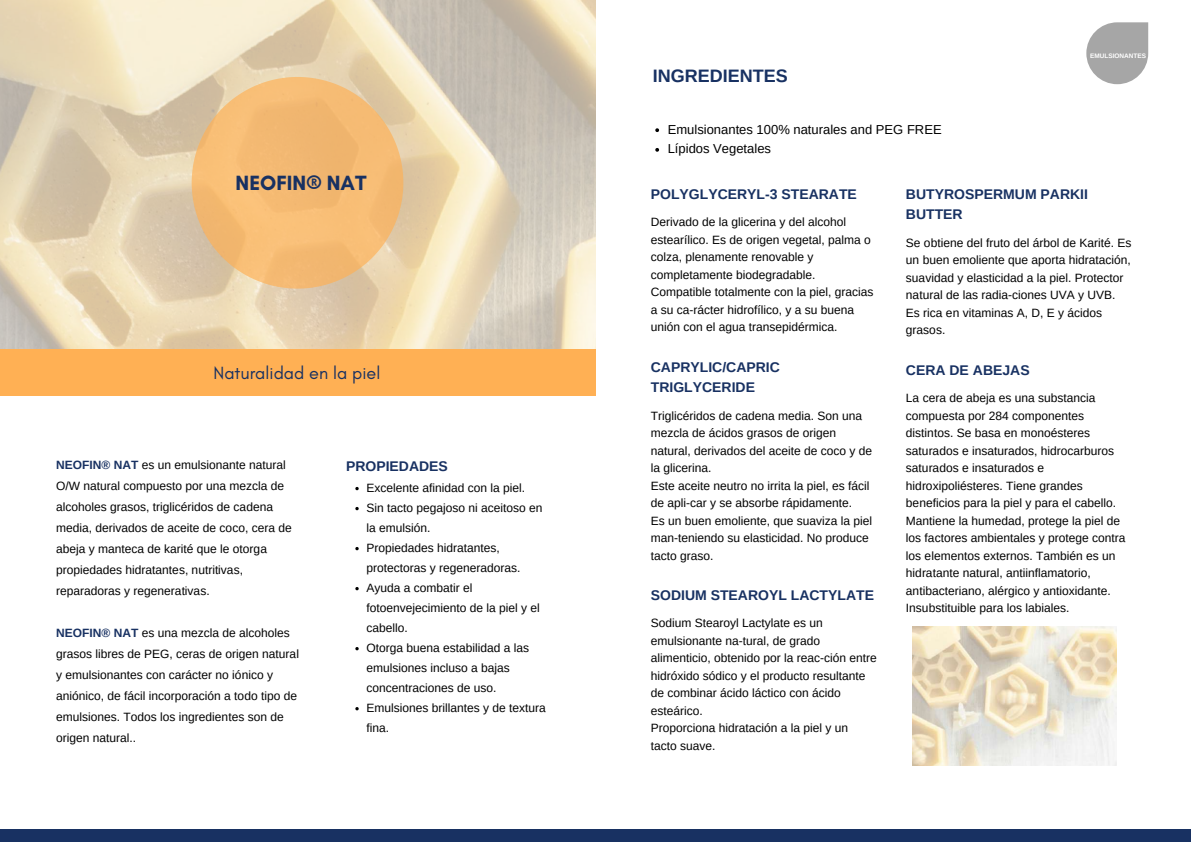
<style>
.page{position:relative;width:1191px;height:842px;background:#fff}
.page>*{position:absolute;margin:0;border:0;box-sizing:border-box;transform-origin:0 0}
.t1{font:700 21px "Glacial Indifference";color:#183162}
.t2{font:18px "Glacial Indifference";color:#183162}
.t3{font:700 18px "Arimo";color:#183162}
.t4{font:700 14px/20.5px "Arimo";color:#183162}
.t5{font:13px "Arimo";color:#000}
.t6{font:12px/17.5px "Arimo";color:#000}
.t7{font:700 6.4px "Arimo";color:#fff}
.s1{font-weight:700;color:#183162}
</style>
<div class="page">
<img style="left:0;top:0;width:595px;height:349px">
<div style="left:0;top:349px;width:595px;height:46px;background:#ffb054"></div>
<svg style="left:192px;top:77px;width:211px;height:211px;background:#f0be7e"></svg>
<img style="left:912px;top:626px;width:203px;height:139px">
<svg style="left:655px;top:128px;width:4px;height:4px"></svg>
<svg style="left:655px;top:148px;width:4px;height:4px"></svg>
<svg style="left:1086px;top:22px;width:62px;height:62px"></svg>
<div style="left:0;top:829px;width:1190px;height:12px;background:#183162"></div>
<h1 class="t1" style="left:235px;top:170px;width:132px">NEOFIN® NAT</h1>
<h2 class="t2" style="left:213px;top:361px;width:168px">Naturalidad en la piel</h2>
<p class="t6" style="left:56px;top:455px;width:231px"><span class="s1">NEOFIN® NAT</span> es un emulsionante natural</p>
<p class="t4" style="left:346px;top:456px;width:103px">PROPIEDADES</p>
<p class="t6" style="left:56px;top:475px;width:237px;line-height:21px">O/W natural compuesto por una mezcla de alcoholes grasos, triglicéridos de cadena media, derivados de aceite de coco, cera de abeja y manteca de karité que le otorga propiedades hidratantes, nutritivas, reparadoras y regenerativas.</p>
<p class="t6" style="left:56px;top:622px;width:244px;line-height:21px"><span class="s1">NEOFIN® NAT</span> es una mezcla de alcoholes grasos libres de PEG, ceras de origen natural y emulsionantes con carácter no iónico y aniónico, de fácil incorporación a todo tipo de emulsiones. Todos los ingredientes son de origen natural..</p>
<p class="t6" style="left:366px;top:477px;width:181px;line-height:20px">Excelente afinidad con la piel.<br>Sin tacto pegajoso ni aceitoso en la emulsión.<br>Propiedades hidratantes, protectoras y regeneradoras.<br>Ayuda a combatir el fotoenvejecimiento de la piel y el cabello.<br>Otorga buena estabilidad a las emulsiones incluso a bajas concentraciones de uso.<br>Emulsiones brillantes y de textura fina.</p>
<h2 class="t3" style="left:652px;top:65px;width:136px">INGREDIENTES</h2>
<p class="t5" style="left:667px;top:122px;width:275px">Emulsionantes 100% naturales and PEG FREE</p>
<p class="t5" style="left:667px;top:141px;width:105px">Lípidos Vegetales</p>
<p class="t7" style="left:1090px;top:52px;width:57px">EMULSIONANTES</p>
<p class="t4" style="left:650px;top:184px;width:208px">POLYGLYCERYL-3 STEARATE</p>
<p class="t6" style="left:650px;top:213px;width:224px">Derivado de la glicerina y del alcohol estearílico. Es de origen vegetal, palma o colza, plenamente renovable y completamente biodegradable.<br>Compatible totalmente con la piel, gracias a su ca-rácter hidrofílico, y a su buena unión con el agua transepidérmica.</p>
<p class="t4" style="left:650px;top:356px;width:131px">CAPRYLIC/CAPRIC<br>TRIGLYCERIDE</p>
<p class="t6" style="left:650px;top:406px;width:223px">Triglicéridos de cadena media. Son una mezcla de ácidos grasos de origen natural, derivados del aceite de coco y de la glicerina.<br>Este aceite neutro no irrita la piel, es fácil de apli-car y se absorbe rápidamente.<br>Es un buen emoliente, que suaviza la piel man-teniendo su elasticidad. No produce tacto graso.</p>
<p class="t4" style="left:650px;top:584px;width:225px">SODIUM STEAROYL LACTYLATE</p>
<p class="t6" style="left:650px;top:614px;width:227px">Sodium Stearoyl Lactylate es un emulsionante na-tural, de grado alimenticio, obtenido por la reac-ción entre hidróxido sódico y el producto resultante de combinar ácido láctico con ácido esteárico.<br>Proporciona hidratación a la piel y un tacto suave.</p>
<p class="t4" style="left:905px;top:184px;width:183px">BUTYROSPERMUM PARKII<br>BUTTER</p>
<p class="t6" style="left:905px;top:234px;width:227px">Se obtiene del fruto del árbol de Karité. Es un buen emoliente que aporta hidratación, suavidad y elasticidad a la piel. Protector natural de las radia-ciones UVA y UVB.<br>Es rica en vitaminas A, D, E y ácidos grasos.</p>
<p class="t4" style="left:905px;top:359px;width:125px">CERA DE ABEJAS</p>
<p class="t6" style="left:905px;top:389px;width:221px">La cera de abeja es una substancia compuesta por 284 componentes distintos. Se basa en monoésteres saturados e insaturados, hidrocarburos saturados e insaturados e hidroxipoliésteres. Tiene grandes beneficios para la piel y para el cabello.<br>Mantiene la humedad, protege la piel de los factores ambientales y protege contra los elementos externos. También es un hidratante natural, antiinflamatorio, antibacteriano, alérgico y antioxidante.<br>Insubstituible para los labiales.</p>
</div>
